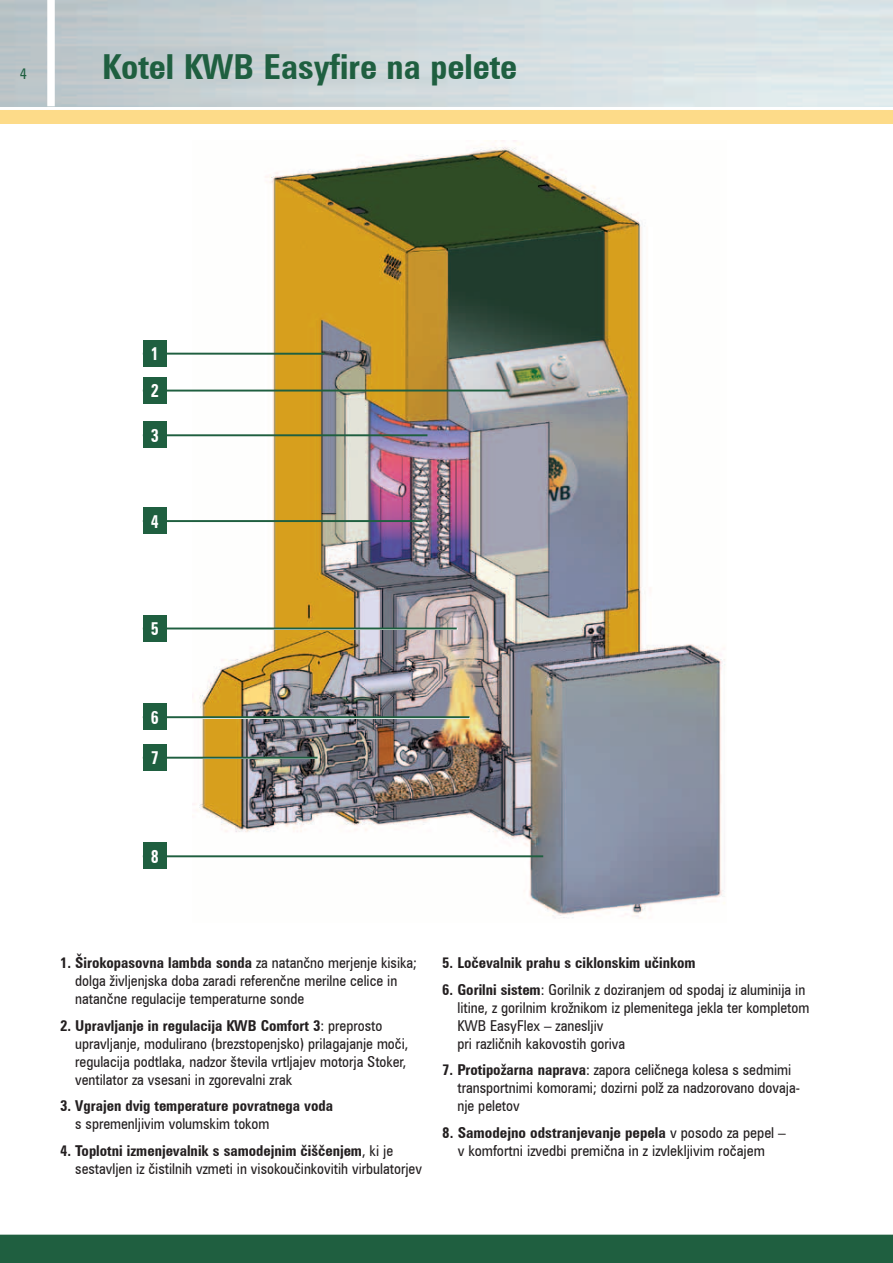
<style>
.page{position:relative;width:893px;height:1263px;background:#fff}
.page>*{position:absolute;margin:0;border:0;box-sizing:border-box;transform-origin:0 0}
.t1{font:700 condensed 34.5px "Zurich BT";color:#1f5f40}
.t2{font:700 condensed 18.15px/36.9px "Zurich BT";color:#fff;scale:.9 1}
.t3{font:condensed 15px/18px "Zurich BT";color:#231f20}
.t4{font:700 condensed 15px "Zurich BT";color:#231f20}
.t5{font:condensed 15px "Zurich BT";color:#1f5f40}
.s1{font-weight:700}
</style>
<div class="page">
<div style="left:0;top:0;width:893px;height:124px;background:#fddb89"></div>
<div style="left:0;top:1233px;width:893px;height:30px;background:#1f5f40"></div>
<div style="left:0;top:1227px;width:893px;height:7px;background:#fff"></div>
<svg style="left:0;top:106px;width:893px;height:4px;background:#f2f5f5"></svg>
<img style="left:0;top:0;width:893px;height:106px">
<div style="left:47px;top:0;width:8px;height:106px;background:#fff"></div>
<img style="left:192px;top:140px;width:533px;height:779px">
<hr style="left:143px;top:353px;width:181px;height:2px;background:#1f5f40">
<div style="left:143px;top:340px;width:24px;height:27px;background:#1f5f40"></div>
<hr style="left:143px;top:390px;width:367px;height:2px;background:#1f5f40">
<div style="left:143px;top:377px;width:24px;height:27px;background:#1f5f40"></div>
<hr style="left:143px;top:434px;width:284px;height:2px;background:#1f5f40">
<div style="left:143px;top:421px;width:24px;height:27px;background:#1f5f40"></div>
<hr style="left:143px;top:520px;width:279px;height:2px;background:#1f5f40">
<div style="left:143px;top:507px;width:24px;height:27px;background:#1f5f40"></div>
<hr style="left:143px;top:628px;width:314px;height:2px;background:#fff">
<hr style="left:143px;top:627px;width:314px;height:2px;background:#1f5f40">
<div style="left:143px;top:615px;width:24px;height:26px;background:#1f5f40"></div>
<hr style="left:143px;top:717px;width:327px;height:2px;background:#fff">
<hr style="left:143px;top:716px;width:326px;height:2px;background:#1f5f40">
<div style="left:143px;top:703px;width:24px;height:27px;background:#1f5f40"></div>
<hr style="left:143px;top:757px;width:175px;height:2px;background:#1f5f40">
<div style="left:143px;top:744px;width:24px;height:27px;background:#1f5f40"></div>
<hr style="left:143px;top:855px;width:400px;height:2px;background:#1f5f40">
<div style="left:143px;top:842px;width:24px;height:27px;background:#1f5f40"></div>
<p class="t5" style="left:20px;top:65px;width:9px">4</p>
<h1 class="t1" style="left:102px;top:46px;width:417px">Kotel KWB Easyfire na pelete</h1>
<h1 class="t1" style="left:102px;top:46px;width:124px">Headline</h1>
<p class="t2" style="left:151px;top:335px;width:10px">1<br>2</p>
<p class="t2" style="left:151px;top:417px;width:10px">3</p>
<p class="t2" style="left:151px;top:502px;width:10px">4</p>
<p class="t2" style="left:151px;top:610px;width:10px">5</p>
<p class="t2" style="left:151px;top:699px;width:10px">6</p>
<p class="t2" style="left:151px;top:739px;width:10px">7</p>
<p class="t2" style="left:151px;top:838px;width:10px">8</p>
<p class="t3" style="left:75px;top:954px;width:343px;text-indent:-15px"><span class="s1">1. Širokopasovna lambda sonda</span> za natančno merjenje kisika; dolga življenjska doba zaradi referenčne merilne celice in natančne regulacije temperaturne sonde</p>
<p class="t3" style="left:75px;top:1016px;width:335px;text-indent:-15px"><span class="s1">2. Upravljanje in regulacija KWB Comfort 3</span>: preprosto upravljanje, modulirano (brezstopenjsko) prilagajanje moči, regulacija podtlaka, nadzor števila vrtljajev motorja Stoker, ventilator za vsesani in zgorevalni zrak</p>
<p class="t4" style="left:60px;top:1097px;width:274px">3. Vgrajen dvig temperature povratnega voda</p>
<p class="t3" style="left:75px;top:1115px;width:196px">s spremenljivim volumskim tokom</p>
<p class="t3" style="left:75px;top:1141px;width:348px;text-indent:-15px"><span class="s1">4. Toplotni izmenjevalnik s samodejnim čiščenjem</span>, ki je sestavljen iz čistilnih vzmeti in visokoučinkovitih virbulatorjev</p>
<p class="t4" style="left:442px;top:954px;width:255px">5. Ločevalnik prahu s ciklonskim učinkom</p>
<p class="t3" style="left:457px;top:980px;width:353px;text-indent:-15px"><span class="s1">6. Gorilni sistem</span>: Gorilnik z doziranjem od spodaj iz aluminija in litine, z gorilnim krožnikom iz plemenitega jekla ter kompletom KWB EasyFlex – zanesljiv<br>pri različnih kakovostih goriva</p>
<p class="t3" style="left:457px;top:1061px;width:344px;text-indent:-15px"><span class="s1">7. Protipožarna naprava</span>: zapora celičnega kolesa s sedmimi transportnimi komorami; dozirni polž za nadzorovano dovaja&shy;nje peletov</p>
<p class="t3" style="left:442px;top:1123px;width:345px;text-align:center"><span class="s1">8. Samodejno odstranjevanje pepela</span> v posodo za pepel – v komfortni izvedbi premična in z izvlekljivim ročajem</p>
</div>
